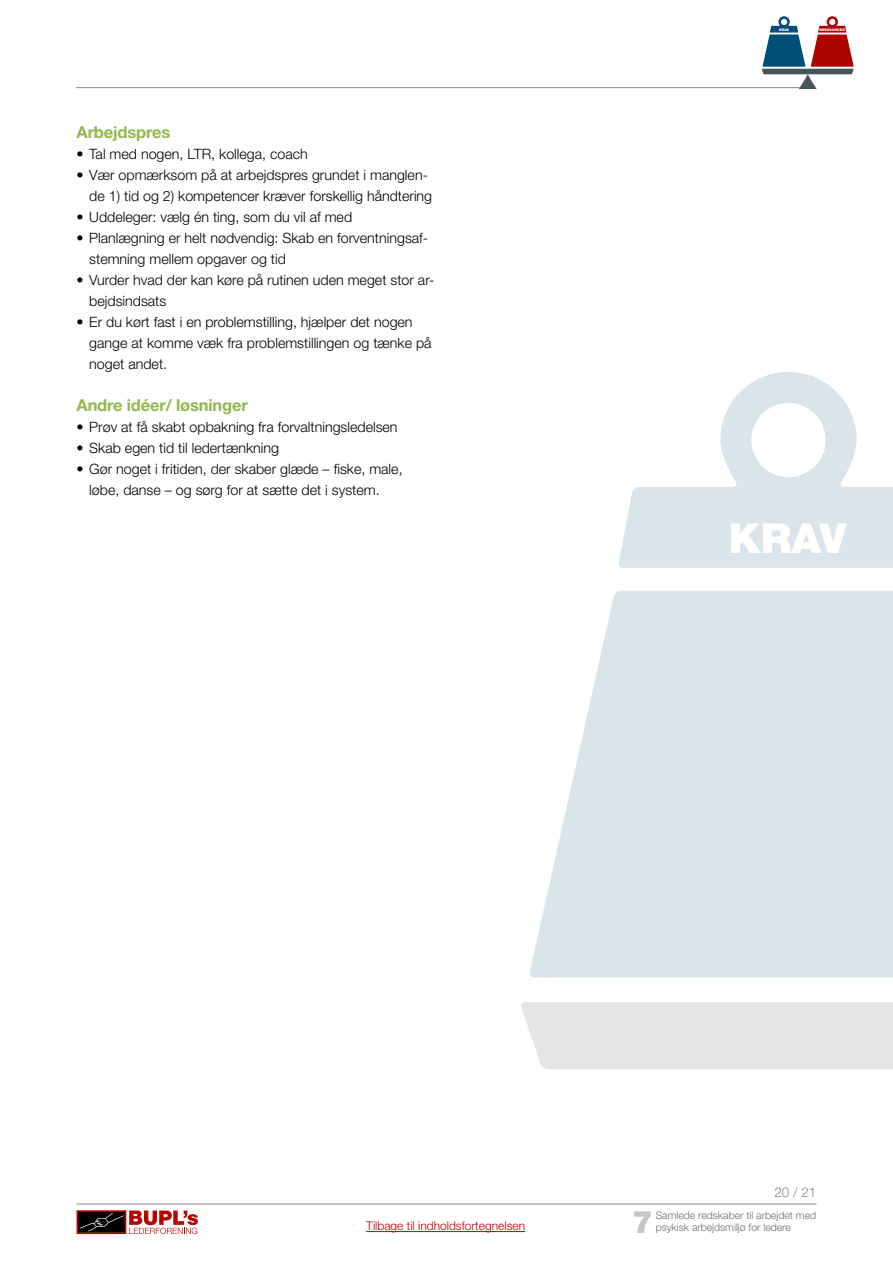
<style>
.page{position:relative;width:893px;height:1263px;background:#fff}
.page>*{position:absolute;margin:0;border:0;box-sizing:border-box;transform-origin:0 0}
.t1{font:900 41.4px "Helvetica Neue";color:#fff}
.t2{font:900 31.05px "Helvetica Neue";color:#c5c6c6}
.t3{font:700 16.5px "Helvetica Neue";letter-spacing:-.01em;color:#93b74d}
.t4{font:300 14.25px/21px "Helvetica Neue";color:#000}
.t5{font:300 13.5px "Helvetica Neue";color:#868786}
.t6{font:300 12px "Helvetica Neue";color:#ad0600}
.t7{font:300 10.5px/12px "Helvetica Neue";color:#6e6e6e}
.t8{font:900 3.45px "Helvetica Neue";letter-spacing:.01em;color:#fff}
</style>
<div class="page">
<hr style="left:77px;top:1204px;width:739px;height:1px;background:#868786">
<hr style="left:77px;top:87px;width:727px;height:1px;background:#868786">
<svg style="left:77px;top:1210px;width:121px;height:24px"></svg>
<svg style="left:762px;top:16px;width:92px;height:72px"></svg>
<hr style="left:366px;top:1231px;width:159px;height:1px;background:#ad0600">
<svg style="left:618px;top:372px;width:275px;height:196px;fill:#d9e4eb"></svg>
<svg style="left:529px;top:591px;width:364px;height:386px;background:#dde7ed"></svg>
<div style="left:521px;top:1002px;width:372px;height:67px;background:#e3e5e6"></div>
<p class="t3" style="left:77px;top:122px;width:95px">Arbejdspres</p>
<p class="t4" style="left:77px;top:143px;width:233px">• Tal med nogen, LTR, kollega, coach</p>
<p class="t4" style="left:77px;top:164px;width:357px;text-align:right">• Vær opmærksom på at arbejdspres grundet i manglen&shy;de 1) tid og 2) kompetencer kræver forskellig håndtering</p>
<p class="t4" style="left:77px;top:206px;width:277px">• Uddeleger: vælg én ting, som du vil af med</p>
<p class="t4" style="left:89px;top:227px;width:340px;text-indent:-13px">• Planlægning er helt nødvendig: Skab en forventningsaf&shy;stemning mellem opgaver og tid</p>
<p class="t4" style="left:89px;top:269px;width:347px;text-indent:-13px">• Vurder hvad der kan køre på rutinen uden meget stor ar&shy;bejdsindsats</p>
<p class="t4" style="left:89px;top:311px;width:344px;text-indent:-13px">• Er du kørt fast i en problemstilling, hjælper det nogen gange at komme væk fra problemstillingen og tænke på noget andet.</p>
<p class="t3" style="left:77px;top:395px;width:173px">Andre idéer/ løsninger</p>
<p class="t4" style="left:77px;top:416px;width:323px">• Prøv at få skabt opbakning fra forvaltningsledelsen</p>
<p class="t4" style="left:77px;top:437px;width:204px">• Skab egen tid til ledertænkning</p>
<p class="t4" style="left:89px;top:458px;width:315px;text-indent:-13px">• Gør noget i fritiden, der skaber glæde – fiske, male, løbe, danse – og sørg for at sætte det i system.</p>
<p class="t8" style="left:779px;top:28px;width:11px">KRAV</p>
<p class="t8" style="left:819px;top:28px;width:27px">RESSOURCER</p>
<h1 class="t1" style="left:728px;top:513px;width:120px">KRAV</h1>
<p class="t5" style="left:774px;top:1184px;width:44px">20 / 21</p>
<p class="t7" style="left:656px;top:1208px;width:162px">Samlede redskaber til arbejdet med psykisk arbejdsmiljø for ledere</p>
<p class="t6" style="left:366px;top:1219px;width:160px">Tilbage til indholdsfortegnelsen</p>
<h2 class="t2" style="left:632px;top:1203px;width:22px">7</h2>
</div>
